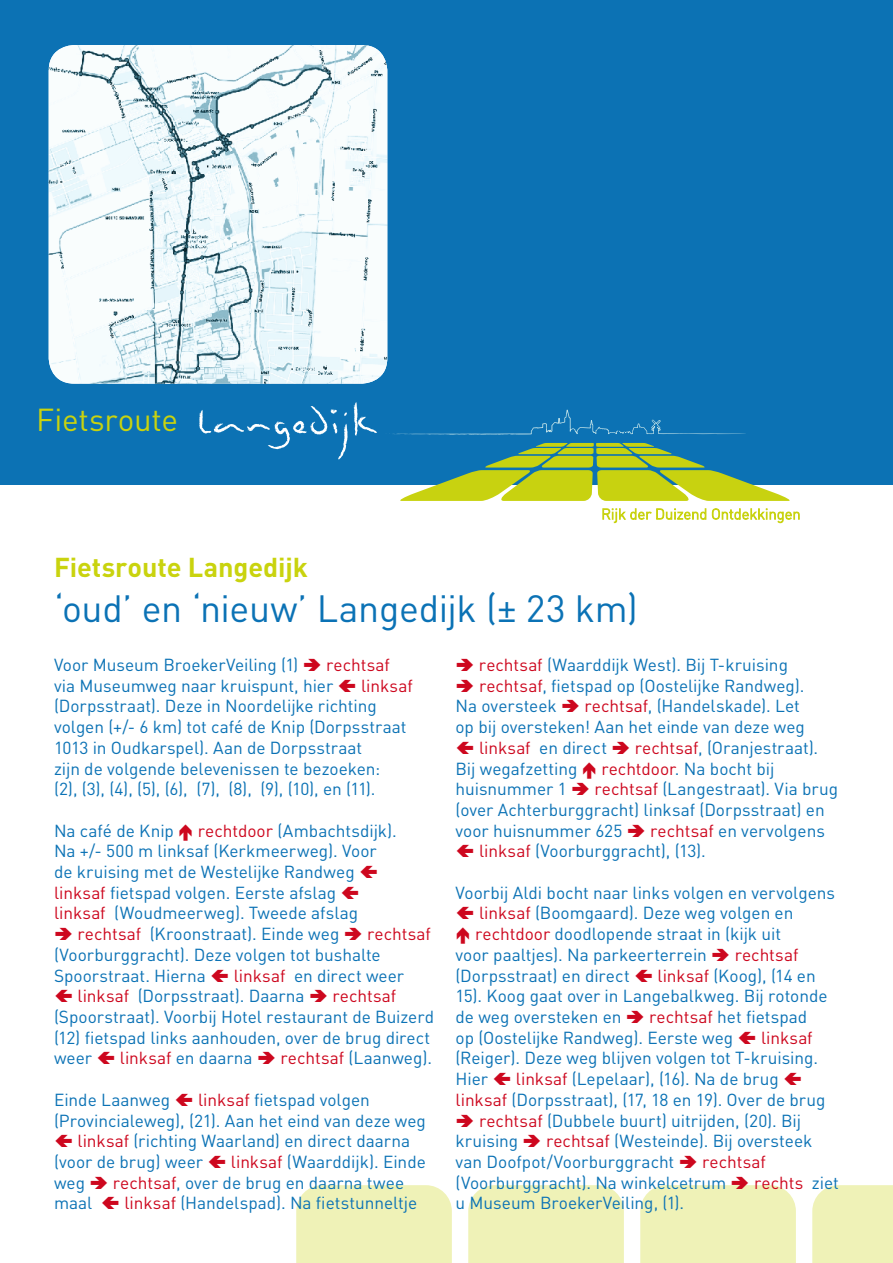
<style>
.page{position:relative;width:893px;height:1263px;background:#fff}
.page>*{position:absolute;margin:0;border:0;box-sizing:border-box;transform-origin:0 0}
.t1{font:37.5px "DIN";letter-spacing:-.01em;color:#0b72b5}
.t2{font:31.35px "DIN";letter-spacing:-.005em;color:#c9d30e}
.t3{font:700 27px "DIN";letter-spacing:-.005em;color:#c9d30e}
.t4{font:17.25px/20.7px "DIN";color:#0b72b5}
.t5{font:17.25px "DIN";letter-spacing:.005em;color:#cd071e}
.s1{color:#cd071e}
.s2{color:#0b72b5}
</style>
<div class="page">
<div style="left:296px;top:1185px;width:156px;height:78px;background:#eff2b7"></div>
<div style="left:468px;top:1185px;width:156px;height:78px;background:#eff2b7"></div>
<div style="left:812px;top:1185px;width:81px;height:78px;background:#eff2b7"></div>
<div style="left:0;top:0;width:893px;height:485px;background:#0c72b4"></div>
<svg style="left:199px;top:402px;width:178px;height:58px"></svg>
<svg style="left:400px;top:443px;width:390px;height:58px"></svg>
<svg style="left:393px;top:410px;width:353px;height:25px"></svg>
<svg style="left:602px;top:508px;width:198px;height:15px"></svg>
<img style="left:49px;top:45px;width:338px;height:339px">
<div style="left:640px;top:1185px;width:156px;height:78px;background:#eff2b7"></div>
<h2 class="t2" style="left:36px;top:400px;width:143px">Fietsroute</h2>
<h3 class="t3" style="left:54px;top:550px;width:255px">Fietsroute Langedijk</h3>
<h1 class="t1" style="left:54px;top:585px;width:586px">‘oud’ en ‘nieuw’ Langedijk (± 23 km)</h1>
<p class="t4" style="left:54px;top:654px;width:246px">Voor Museum BroekerVeiling (1)</p>
<p class="t5" style="left:326px;top:654px;width:65px">rechtsaf</p>
<p class="t4" style="left:54px;top:675px;width:281px">via Museumweg naar kruispunt, hier</p>
<p class="t5" style="left:361px;top:675px;width:53px">linksaf</p>
<p class="t4" style="left:54px;top:695px;width:354px">(Dorpsstraat). Deze in Noordelijke richting volgen (+/- 6 km) tot café de Knip (Dorpsstraat 1013 in Oudkarspel). Aan de Dorpsstraat<br>zijn de volgende belevenissen te bezoeken: (2), (3), (4), (5), (6), (7), (8), (9), (10), en (11).</p>
<p class="t4" style="left:54px;top:820px;width:121px">Na café de Knip</p>
<p class="t4" style="left:198px;top:820px;width:200px"><span class="s1">rechtdoor</span> (Ambachtsdijk).</p>
<p class="t4" style="left:54px;top:840px;width:324px">Na +/- 500 m linksaf (Kerkmeerweg). Voor</p>
<p class="t4" style="left:54px;top:861px;width:302px">de kruising met de Westelijke Randweg</p>
<p class="t4" style="left:54px;top:882px;width:284px"><span class="s1">linksaf</span> fietspad volgen. Eerste afslag</p>
<p class="t4" style="left:54px;top:902px;width:306px"><span class="s1">linksaf</span> (Woudmeerweg). Tweede afslag</p>
<p class="t4" style="left:77px;top:923px;width:263px"><span class="s1">rechtsaf</span> (Kroonstraat). Einde weg</p>
<p class="t5" style="left:367px;top:923px;width:65px">rechtsaf</p>
<p class="t4" style="left:54px;top:944px;width:328px">(Voorburggracht). Deze volgen tot bushalte<br>Spoorstraat. Hierna</p>
<p class="t4" style="left:479px;top:654px;width:311px"><span class="s1">rechtsaf</span> (Waarddijk West). Bij T-kruising</p>
<p class="t4" style="left:479px;top:675px;width:327px"><span class="s1">rechtsaf</span>, fietspad op (Oostelijke Randweg).</p>
<p class="t4" style="left:455px;top:695px;width:103px">Na oversteek</p>
<p class="t4" style="left:585px;top:695px;width:217px"><span class="s1">rechtsaf</span>, (Handelskade). Let</p>
<p class="t4" style="left:455px;top:716px;width:351px">op bij oversteken! Aan het einde van deze weg</p>
<p class="t4" style="left:479px;top:737px;width:130px"><span class="s1">linksaf</span> en direct</p>
<p class="t4" style="left:635px;top:737px;width:185px"><span class="s1">rechtsaf</span>, (Oranjestraat).</p>
<p class="t4" style="left:456px;top:758px;width:123px">Bij wegafzetting</p>
<p class="t4" style="left:601px;top:758px;width:175px"><span class="s1">rechtdoor</span>. Na bocht bij</p>
<p class="t4" style="left:456px;top:778px;width:113px">huisnummer 1</p>
<p class="t4" style="left:456px;top:778px;width:384px;text-indent:139px"><span class="s1">rechtsaf</span> (Langestraat). Via brug (over Achterburggracht) linksaf (Dorpsstraat) en voor huisnummer 625</p>
<p class="t4" style="left:479px;top:820px;width:347px;text-indent:171px"><span class="s1">rechtsaf</span> en vervolgens <span class="s1">linksaf</span> (Voorburggracht), (13).</p>
<p class="t4" style="left:456px;top:882px;width:381px">Voorbij Aldi bocht naar links volgen en vervolgens</p>
<p class="t4" style="left:479px;top:902px;width:316px"><span class="s1">linksaf</span> (Boomgaard). Deze weg volgen en</p>
<p class="t4" style="left:475px;top:923px;width:307px"><span class="s1">rechtdoor</span> doodlopende straat in (kijk uit</p>
<p class="t4" style="left:456px;top:944px;width:253px">voor paaltjes). Na parkeerterrein</p>
<p class="t5" style="left:735px;top:944px;width:65px">rechtsaf</p>
<p class="t4" style="left:456px;top:965px;width:176px">(Dorpsstraat) en direct</p>
<p class="t4" style="left:456px;top:965px;width:373px;text-indent:202px"><span class="s1">linksaf</span> (Koog), (14 en<br>15). Koog gaat over in Langebalkweg. Bij rotonde de weg oversteken en</p>
<p class="t4" style="left:77px;top:965px;width:328px;text-indent:156px"><span class="s1">linksaf</span> en direct weer <span class="s1">linksaf</span> (Dorpsstraat). Daarna</p>
<p class="t5" style="left:332px;top:985px;width:65px">rechtsaf</p>
<p class="t4" style="left:54px;top:1006px;width:382px">(Spoorstraat). Voorbij Hotel restaurant de Buizerd (12) fietspad links aanhouden, over de brug direct weer</p>
<p class="t4" style="left:456px;top:1006px;width:353px;text-indent:194px"><span class="s1">rechtsaf</span> het fietspad op (Oostelijke Randweg). Eerste weg</p>
<p class="t5" style="left:761px;top:1027px;width:53px">linksaf</p>
<p class="t4" style="left:456px;top:1047px;width:364px">(Reiger). Deze weg blijven volgen tot T-kruising.<br>Hier</p>
<p class="t4" style="left:120px;top:1047px;width:134px"><span class="s1">linksaf</span> en daarna</p>
<p class="t4" style="left:281px;top:1047px;width:153px"><span class="s1">rechtsaf</span> (Laanweg).</p>
<p class="t4" style="left:54px;top:1089px;width:118px">Einde Laanweg</p>
<p class="t4" style="left:198px;top:1089px;width:173px"><span class="s1">linksaf</span> fietspad volgen</p>
<p class="t4" style="left:54px;top:1109px;width:373px">(Provincialeweg), (21). Aan het eind van deze weg</p>
<p class="t4" style="left:77px;top:1130px;width:334px"><span class="s1">linksaf</span> (richting Waarland) en direct daarna</p>
<p class="t4" style="left:54px;top:1151px;width:151px">(voor de brug) weer</p>
<p class="t4" style="left:231px;top:1151px;width:196px"><span class="s1">linksaf</span> (Waarddijk). Einde</p>
<p class="t4" style="left:54px;top:1172px;width:33px">weg</p>
<p class="t4" style="left:113px;top:1172px;width:293px"><span class="s1">rechtsaf</span>, over de brug en daarna twee</p>
<p class="t4" style="left:54px;top:1192px;width:40px">maal</p>
<p class="t4" style="left:124px;top:1192px;width:294px"><span class="s1">linksaf</span> (Handelspad). Na fietstunneltje</p>
<p class="t4" style="left:516px;top:1068px;width:264px"><span class="s1">linksaf</span> (Lepelaar), (16). Na de brug</p>
<p class="t4" style="left:456px;top:1089px;width:371px"><span class="s1">linksaf</span> (Dorpsstraat), (17, 18 en 19). Over de brug</p>
<p class="t4" style="left:479px;top:1109px;width:324px"><span class="s1">rechtsaf</span> (Dubbele buurt) uitrijden, (20). Bij</p>
<p class="t4" style="left:456px;top:1130px;width:64px">kruising</p>
<p class="t4" style="left:456px;top:1130px;width:358px;text-indent:90px"><span class="s1">rechtsaf</span> (Westeinde). Bij oversteek van Doofpot/Voorburggracht</p>
<p class="t5" style="left:702px;top:1151px;width:65px">rechtsaf</p>
<p class="t4" style="left:456px;top:1172px;width:272px">(Voorburggracht). Na winkelcetrum</p>
<p class="t5" style="left:754px;top:1171px;width:86px">rechts <span class="s2">ziet</span></p>
<p class="t4" style="left:456px;top:1192px;width:230px">u Museum BroekerVeiling, (1).</p>
</div>
